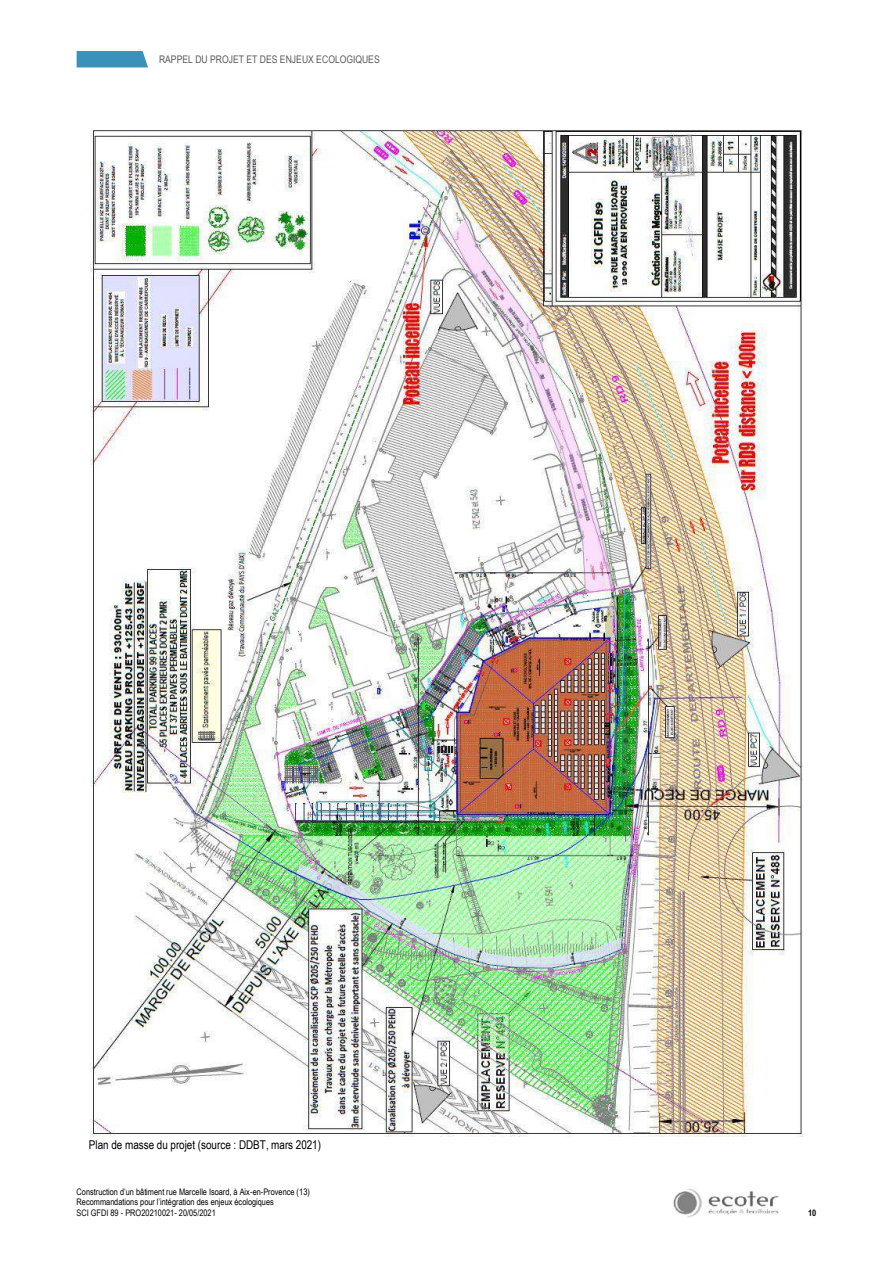
<style>
.page{position:relative;width:893px;height:1264px;background:#fff}
.page>*{position:absolute;margin:0;border:0;box-sizing:border-box;transform-origin:0 0}
.t1{font:12px "Arial Narrow";color:#000}
.t2{font:10.5px "Arial Narrow";letter-spacing:.005em;color:#595959}
.t3{font:9px/10.4px "Arial Narrow";letter-spacing:.005em;color:#000}
.t4{font:700 9px "Arial Narrow";color:#000}
</style>
<div class="page">
<img style="left:673px;top:1188px;width:106px;height:29px">
<svg style="left:77px;top:51px;width:71px;height:16px"></svg>
<img style="left:91px;top:128px;width:711px;height:1008px">
<p class="t2" style="left:159px;top:53px;width:222px">RAPPEL DU PROJET ET DES ENJEUX ECOLOGIQUES</p>
<h1 class="t1" style="left:89px;top:1137px;width:234px">Plan de masse du projet (source : DDBT, mars 2021)</h1>
<p class="t3" style="left:76px;top:1186px;width:235px">Construction d’un bâtiment rue Marcelle Isoard, à Aix-en-Provence (13)<br>Recommandations pour l’intégration des enjeux écologiques<br>SCI GFDI 89 - PRO20210021- 20/05/2021</p>
<p class="t4" style="left:808px;top:1207px;width:10px">10</p>
</div>
